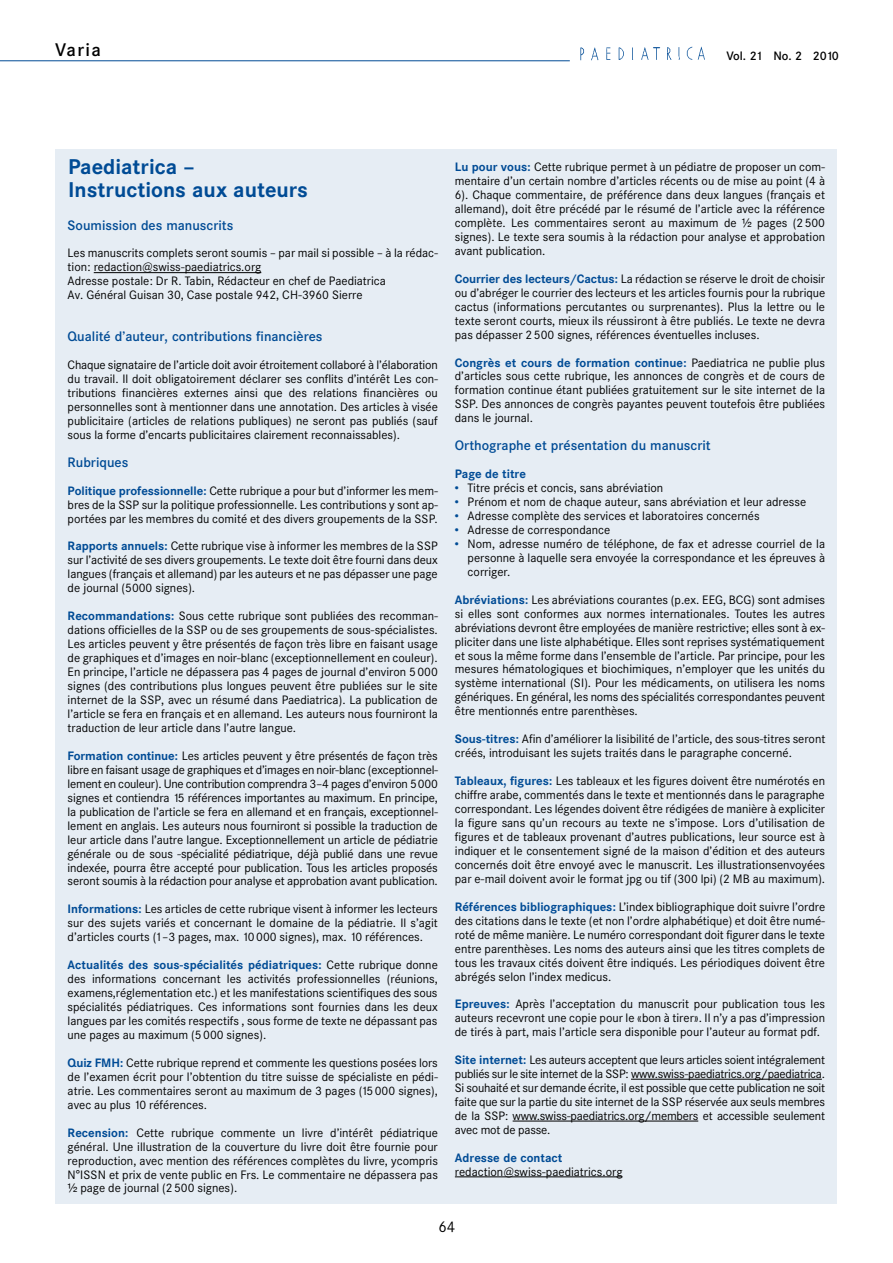
<style>
.page{position:relative;width:893px;height:1263px;background:#fff}
.page>*{position:absolute;margin:0;border:0;box-sizing:border-box;transform-origin:0 0}
.t1{font:700 21px/22.5px "Corporate SBQ";color:#004b95}
.t2{font:500 18px "Corporate SBQ";letter-spacing:.075em;color:#000}
.t3{font:15px "Corporate SBQ";color:#000}
.t4{font:500 13.5px "Corporate SBQ";color:#004b95}
.t5{font:12px/14px "Corporate SBQ";color:#000;text-align:justify}
.t6{font:700 12px "Corporate SBQ";color:#004b95}
.t7{font:500 12px "Corporate SBQ";letter-spacing:-.065em;color:#000}
.s1{font-weight:700;color:#004b95}
.s2{font-family:"Helvetica Neue"}
</style>
<div class="page">
<img style="left:580px;top:47px;width:125px;height:14px">
<hr style="left:0;top:60px;width:570px;height:1px;background:#004b95">
<div style="left:55px;top:149px;width:782px;height:1054px;background:#e6edf4"></div>
<hr style="left:94px;top:272px;width:167px;height:1px;background:#000">
<hr style="left:631px;top:1079px;width:191px;height:1px;background:#000">
<hr style="left:513px;top:1121px;width:185px;height:1px;background:#000">
<hr style="left:455px;top:1176px;width:167px;height:1px;background:#000">
<h2 class="t2" style="left:55px;top:38px;width:47px">Varia</h2>
<p class="t7" style="left:727px;top:49px;width:114px">Vol. 21 No. 2 2010</p>
<h1 class="t1" style="left:68px;top:156px;width:241px">Paediatrica –<br>Instructions aux auteurs</h1>
<p class="t4" style="left:68px;top:217px;width:167px">Soumission des manuscrits</p>
<p class="t5" style="left:68px;top:246px;width:372px;text-align:left">Les manuscrits complets seront soumis – par mail si possible – à la rédac&shy;tion: redaction@swiss-paediatrics.org<br>Adresse postale: Dr R. Tabin, Rédacteur en chef de Paediatrica<br>Av. Général Guisan 30, Case postale 942, CH-3960 Sierre</p>
<p class="t4" style="left:68px;top:328px;width:256px">Qualité d’auteur, contributions financières</p>
<p class="t5" style="left:68px;top:358px;width:372px">Chaque signataire de l’article doit avoir étroitement collaboré à l’élaboration du travail. Il doit obligatoirement déclarer ses conflits d’intérêt Les con&shy;tributions financières externes ainsi que des relations financières ou personnelles sont à mentionner dans une annotation. Des articles à visée publicitaire (articles de relations publiques) ne seront pas publiés (sauf sous la forme d’encarts publicitaires clairement reconnaissables).</p>
<p class="t4" style="left:68px;top:454px;width:62px">Rubriques</p>
<p class="t5" style="left:68px;top:484px;width:372px"><span class="s1">Politique professionnelle:</span> Cette rubrique a pour but d’informer les mem&shy;bres de la SSP sur la politique professionnelle. Les contributions y sont ap&shy;portées par les membres du comité et des divers groupements de la SSP.</p>
<p class="t5" style="left:68px;top:539px;width:372px"><span class="s1">Rapports annuels:</span> Cette rubrique vise à informer les membres de la SSP sur l’activité de ses divers groupements. Le texte doit être fourni dans deux langues (français et allemand) par les auteurs et ne pas dépasser une page de journal (5000 signes).</p>
<p class="t5" style="left:68px;top:609px;width:372px"><span class="s1">Recommandations:</span> Sous cette rubrique sont publiées des recomman&shy;dations officielles de la SSP ou de ses groupements de sous-spécialistes.<br>Les articles peuvent y être présentés de façon très libre en faisant usage de graphiques et d’images en noir-blanc (exceptionnellement en couleur).<br>En principe, l’article ne dépassera pas 4 pages de journal d’environ 5000 signes (des contributions plus longues peuvent être publiées sur le site internet de la SSP, avec un résumé dans Paediatrica). La publication de l’article se fera en français et en allemand. Les auteurs nous fourniront la traduction de leur article dans l’autre langue.</p>
<p class="t5" style="left:68px;top:749px;width:372px"><span class="s1">Formation continue:</span> Les articles peuvent y être présentés de façon très libre en faisant usage de graphiques et d’images en noir-blanc (exceptionnel&shy;lement en couleur). Une contribution comprendra 3–4 pages d’environ 5000 signes et contiendra 15 références importantes au maximum. En principe, la publication de l’article se fera en allemand et en français, exceptionnel&shy;lement en anglais. Les auteurs nous fourniront si possible la traduction de leur article dans l’autre langue. Exceptionnellement un article de pédiatrie générale ou de sous -spécialité pédiatrique, déjà publié dans une revue indexée, pourra être accepté pour publication. Tous les articles proposés seront soumis à la rédaction pour analyse et approbation avant publication.</p>
<p class="t5" style="left:68px;top:902px;width:372px"><span class="s1">Informations:</span> Les articles de cette rubrique visent à informer les lecteurs sur des sujets variés et concernant le domaine de la pédiatrie. Il s’agit d’articles courts (1–3 pages, max. 10000 signes), max. 10 références.</p>
<p class="t5" style="left:68px;top:958px;width:372px"><span class="s1">Actualités des sous-spécialités pédiatriques:</span> Cette rubrique donne des informations concernant les activités professionnelles (réunions, examens,réglementation etc.) et les manifestations scientifiques des sous spécialités pédiatriques. Ces informations sont fournies dans les deux langues par les comités respectifs , sous forme de texte ne dépassant pas une pages au maximum (5000 signes).</p>
<p class="t5" style="left:68px;top:1056px;width:372px"><span class="s1">Quiz FMH:</span> Cette rubrique reprend et commente les questions posées lors de l’examen écrit pour l’obtention du titre suisse de spécialiste en pédi&shy;atrie. Les commentaires seront au maximum de 3 pages (15000 signes), avec au plus 10 références.</p>
<p class="t5" style="left:68px;top:1125px;width:372px"><span class="s1">Recension:</span> Cette rubrique commente un livre d’intérêt pédiatrique général. Une illustration de la couverture du livre doit être fournie pour reproduction, avec mention des références complètes du livre, ycompris N°ISSN et prix de vente public en Frs. Le commentaire ne dépassera pas <span class="s2">½</span> page de journal (2500 signes).</p>
<p class="t5" style="left:455px;top:160px;width:372px"><span class="s1">Lu pour vous:</span> Cette rubrique permet à un pédiatre de proposer un com&shy;mentaire d’un certain nombre d’articles récents ou de mise au point (4 à 6). Chaque commentaire, de préférence dans deux langues (français et allemand), doit être précédé par le résumé de l’article avec la référence complète. Les commentaires seront au maximum de <span class="s2">½</span> pages (2500 signes). Le texte sera soumis à la rédaction pour analyse et approbation avant publication.</p>
<p class="t5" style="left:455px;top:272px;width:372px"><span class="s1">Courrier des lecteurs/Cactus:</span> La rédaction se réserve le droit de choisir ou d’abréger le courrier des lecteurs et les articles fournis pour la rubrique cactus (informations percutantes ou surprenantes). Plus la lettre ou le texte seront courts, mieux ils réussiront à être publiés. Le texte ne devra pas dépasser 2500 signes, références éventuelles incluses.</p>
<p class="t5" style="left:455px;top:355px;width:372px"><span class="s1">Congrès et cours de formation continue:</span> Paediatrica ne publie plus d’articles sous cette rubrique, les annonces de congrès et de cours de formation continue étant publiées gratuitement sur le site internet de la SSP. Des annonces de congrès payantes peuvent toutefois être publiées dans le journal.</p>
<p class="t4" style="left:455px;top:437px;width:257px">Orthographe et présentation du manuscrit</p>
<p class="t6" style="left:455px;top:467px;width:73px">Page de titre</p>
<p class="t5" style="left:455px;top:481px;width:210px"><span class="s1">•</span> Titre précis et concis, sans abréviation</p>
<p class="t5" style="left:455px;top:495px;width:353px"><span class="s1">•</span> Prénom et nom de chaque auteur, sans abréviation et leur adresse</p>
<p class="t5" style="left:455px;top:509px;width:306px"><span class="s1">•</span> Adresse complète des services et laboratoires concernés</p>
<p class="t5" style="left:455px;top:523px;width:157px"><span class="s1">•</span> Adresse de correspondance</p>
<p class="t5" style="left:468px;top:537px;width:359px;text-indent:-13px"><span class="s1">•</span> Nom, adresse numéro de téléphone, de fax et adresse courriel de la personne à laquelle sera envoyée la correspondance et les épreuves à corriger.</p>
<p class="t5" style="left:455px;top:593px;width:372px"><span class="s1">Abréviations:</span> Les abréviations courantes (p.ex. EEG, BCG) sont admises si elles sont conformes aux normes internationales. Toutes les autres abréviations devront être employées de manière restrictive; elles sont à ex&shy;pliciter dans une liste alphabétique. Elles sont reprises systématiquement et sous la même forme dans l’ensemble de l’article. Par principe, pour les mesures hématologiques et biochimiques, n’employer que les unités du système international (SI). Pour les médicaments, on utilisera les noms génériques. En général, les noms des spécialités correspondantes peuvent être mentionnés entre parenthèses.</p>
<p class="t5" style="left:455px;top:732px;width:372px"><span class="s1">Sous-titres:</span> Afin d’améliorer la lisibilité de l’article, des sous-titres seront créés, introduisant les sujets traités dans le paragraphe concerné.</p>
<p class="t5" style="left:455px;top:774px;width:372px"><span class="s1">Tableaux, figures:</span> Les tableaux et les figures doivent être numérotés en chiffre arabe, commentés dans le texte et mentionnés dans le paragraphe correspondant. Les légendes doivent être rédigées de manière à expliciter la figure sans qu’un recours au texte ne s’impose. Lors d’utilisation de figures et de tableaux provenant d’autres publications, leur source est à indiquer et le consentement signé de la maison d’édition et des auteurs concernés doit être envoyé avec le manuscrit. Les illustrationsenvoyées par e-mail doivent avoir le format jpg ou tif (300 lpi) (2 MB au maximum).</p>
<p class="t5" style="left:455px;top:900px;width:372px"><span class="s1">Références bibliographiques:</span> L’index bibliographique doit suivre l’ordre des citations dans le texte (et non l’ordre alphabétique) et doit être numé&shy;roté de même manière. Le numéro correspondant doit figurer dans le texte entre parenthèses. Les noms des auteurs ainsi que les titres complets de tous les travaux cités doivent être indiqués. Les périodiques doivent être abrégés selon l’index medicus.</p>
<p class="t5" style="left:455px;top:997px;width:372px"><span class="s1">Epreuves:</span> Après l’acceptation du manuscrit pour publication tous les auteurs recevront une copie pour le «bon à tirer». Il n’y a pas d’impression de tirés à part, mais l’article sera disponible pour l’auteur au format pdf.</p>
<p class="t5" style="left:455px;top:1053px;width:372px"><span class="s1">Site internet:</span> Les auteurs acceptent que leurs articles soient intégralement publiés sur le site internet de la SSP: www.swiss-paediatrics.org/paediatrica.<br>Si souhaité et sur demande écrite, il est possible que cette publication ne soit faite que sur la partie du site internet de la SSP réservée aux seuls membres de la SSP: www.swiss-paediatrics.org/members et accessible seulement avec mot de passe.</p>
<p class="t6" style="left:455px;top:1150px;width:109px">Adresse de contact</p>
<p class="t5" style="left:455px;top:1165px;width:169px">redaction@swiss-paediatrics.org</p>
<p class="t3" style="left:438px;top:1218px;width:18px">64</p>
</div>
